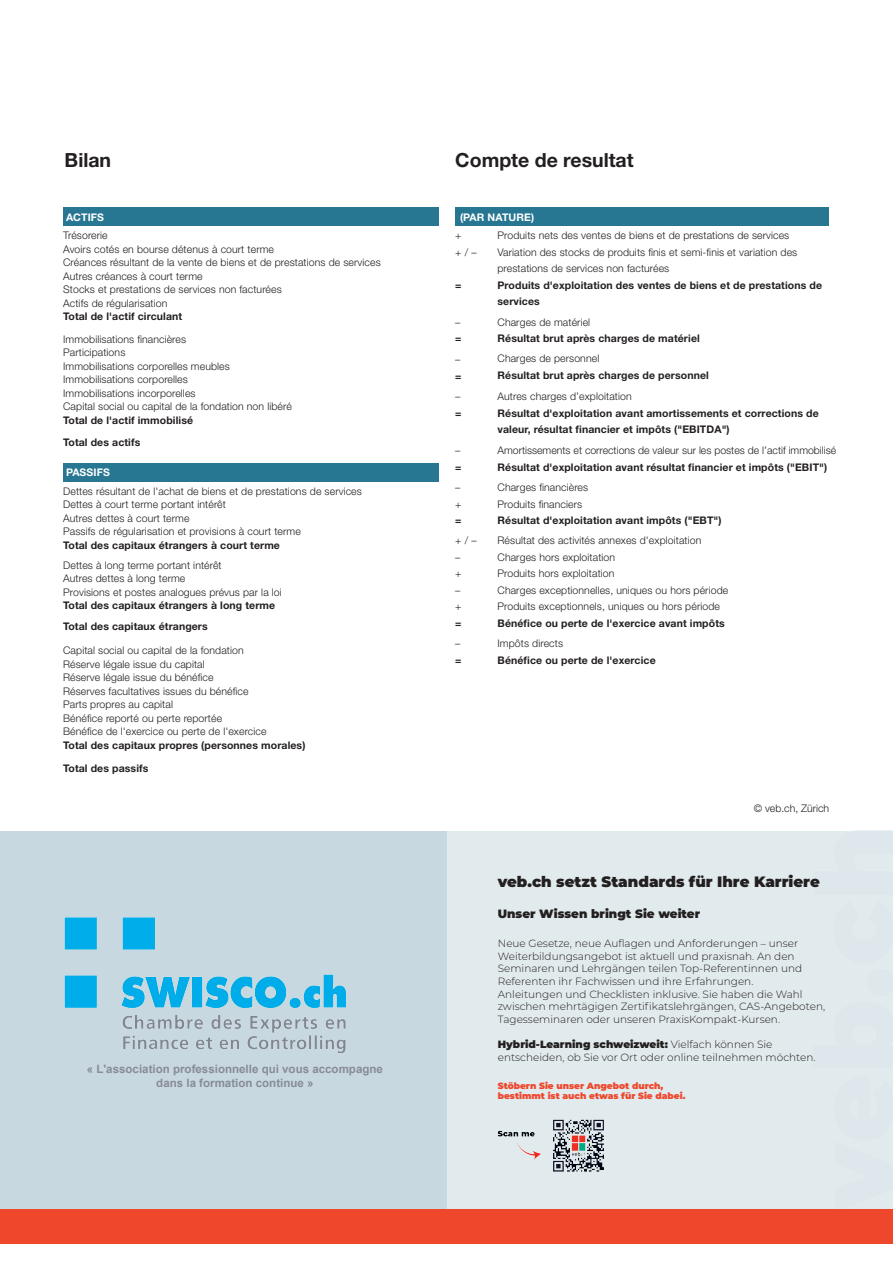
<style>
.page{position:relative;width:893px;height:1263px;background:#fff}
.page>*{position:absolute;margin:0;border:0;box-sizing:border-box;transform-origin:0 0}
.t1{font:700 19.5px "Helvetica Neue LT Std";color:#231f20}
.t2{font:900 15px "Montserrat";color:#231f20}
.t3{font:900 12px "Montserrat";color:#231f20}
.t4{font:700 11.55px/13.8px "Arial";color:#878c97;text-align:center}
.t5{font:300 10.5px/13.5px "Helvetica Neue LT Std";letter-spacing:.01em;color:#231f20}
.t6{font:700 10.5px/16.5px "Helvetica Neue LT Std";letter-spacing:.01em;color:#231f20}
.t7{font:300 10.5px/12.6px "Montserrat";color:#231f20}
.t8{font:700 10.5px "Helvetica Neue LT Std";letter-spacing:.01em;color:#fff}
.t9{font:900 9px/10.8px "Montserrat";color:#ef472c}
.s1{font-stretch:condensed}
.s2{font-weight:900}
</style>
<div class="page">
<div style="left:446px;top:831px;width:447px;height:386px;background:#e1eaec"></div>
<div style="left:0;top:831px;width:446px;height:386px;background:#c8d8e0"></div>
<div style="left:0;top:1209px;width:893px;height:35px;background:#ef472c"></div>
<img style="left:64px;top:917px;width:282px;height:136px">
<img style="left:497px;top:1119px;width:107px;height:53px">
<div style="left:63px;top:208px;width:375px;height:18px;background:#277692"></div>
<div style="left:63px;top:463px;width:375px;height:18px;background:#277692"></div>
<div style="left:455px;top:208px;width:374px;height:18px;background:#277692"></div>
<h1 class="t1" style="left:65px;top:148px;width:48px">Bilan</h1>
<h1 class="t1" style="left:455px;top:148px;width:180px">Compte de resultat</h1>
<p class="t8" style="left:66px;top:210px;width:40px">ACTIFS</p>
<p class="t5" style="left:63px;top:229px;width:319px">Trésorerie<br>Avoirs cotés en bourse détenus à court terme<br>Créances résultant de la vente de biens et de prestations de services Autres créances à court terme<br>Stocks et prestations de services non facturées<br>Actifs de régularisation</p>
<p class="t6" style="left:63px;top:308px;width:121px">Total de l'actif circulant</p>
<p class="t5" style="left:63px;top:332px;width:230px">Immobilisations financières<br>Participations<br>Immobilisations corporelles meubles Immobilisations corporelles<br>Immobilisations incorporelles<br>Capital social ou capital de la fondation non libéré</p>
<p class="t6" style="left:63px;top:411px;width:131px">Total de l'actif immobilisé</p>
<p class="t6" style="left:63px;top:434px;width:79px">Total des actifs</p>
<p class="t8" style="left:66px;top:466px;width:45px">PASSIFS</p>
<p class="t5" style="left:63px;top:484px;width:300px">Dettes résultant de l'achat de biens et de prestations de services Dettes à court terme portant intérêt<br>Autres dettes à court terme<br>Passifs de régularisation et provisions à court terme</p>
<p class="t6" style="left:63px;top:536px;width:218px">Total des capitaux étrangers à court terme</p>
<p class="t5" style="left:63px;top:558px;width:220px">Dettes à long terme portant intérêt<br>Autres dettes à long terme<br>Provisions et postes analogues prévus par la loi</p>
<p class="t6" style="left:63px;top:597px;width:214px">Total des capitaux étrangers à long terme</p>
<p class="t5" style="left:63px;top:643px;width:205px">Capital social ou capital de la fondation Réserve légale issue du capital<br>Réserve légale issue du bénéfice<br>Réserves facultatives issues du bénéfice Parts propres au capital<br>Bénéfice reporté ou perte reportée<br>Bénéfice de l'exercice ou perte de l'exercice</p>
<p class="t6" style="left:63px;top:736px;width:244px">Total des capitaux propres (personnes morales)</p>
<p class="t6" style="left:63px;top:617px;width:146px">Total des capitaux étrangers</p>
<p class="t6" style="left:63px;top:759px;width:87px">Total des passifs</p>
<p class="t4" style="left:87px;top:1062px;width:298px">« L'association professionnelle qui vous accompagne dans la formation continue »</p>
<p class="t8" style="left:460px;top:210px;width:76px">(PAR NATURE)</p>
<p class="t5" style="left:497px;top:227px;width:301px;line-height:16.5px">Produits nets des ventes de biens et de prestations de services<br>Variation des stocks de produits finis et semi-finis et variation des prestations de services non facturées</p>
<p class="t6" style="left:497px;top:277px;width:326px">Produits d'exploitation des ventes de biens et de prestations de services</p>
<p class="t5" style="left:455px;top:227px;width:23px;line-height:16.5px">+<br>+ / –</p>
<p class="t6" style="left:455px;top:277px;width:8px">=</p>
<p class="t5" style="left:455px;top:315px;width:7px">–</p>
<p class="t6" style="left:455px;top:330px;width:8px">=</p>
<p class="t5" style="left:497px;top:315px;width:94px">Charges de matériel</p>
<p class="t6" style="left:497px;top:330px;width:204px">Résultat brut après charges de matériel</p>
<p class="t5" style="left:455px;top:353px;width:7px">–</p>
<p class="t6" style="left:455px;top:367px;width:8px">=</p>
<p class="t5" style="left:497px;top:352px;width:103px">Charges de personnel</p>
<p class="t6" style="left:497px;top:367px;width:213px">Résultat brut après charges de personnel</p>
<p class="t5" style="left:455px;top:389px;width:7px">–</p>
<p class="t6" style="left:455px;top:404px;width:8px">=</p>
<p class="t5" style="left:497px;top:389px;width:136px">Autres charges d’exploitation</p>
<p class="t6" style="left:497px;top:404px;width:323px">Résultat d'exploitation avant amortissements et corrections de valeur, résultat financier et impôts ("EBITDA")</p>
<p class="t5" style="left:455px;top:444px;width:7px">–</p>
<p class="t6" style="left:455px;top:459px;width:8px">=</p>
<p class="t5" style="left:497px;top:444px;width:340px">Amortissements et corrections de valeur sur les postes de l’actif immobilisé</p>
<p class="t6" style="left:497px;top:459px;width:331px">Résultat d'exploitation avant résultat financier et impôts ("EBIT")</p>
<p class="t5" style="left:455px;top:479px;width:8px;line-height:16.5px">– +</p>
<p class="t6" style="left:455px;top:512px;width:8px">=</p>
<p class="t5" style="left:497px;top:479px;width:92px;line-height:16.5px">Charges financières<br>Produits financiers</p>
<p class="t6" style="left:497px;top:512px;width:226px">Résultat d'exploitation avant impôts ("EBT")</p>
<p class="t5" style="left:455px;top:532px;width:23px;line-height:16.5px">+ / – –<br>+<br>–<br>+</p>
<p class="t6" style="left:455px;top:615px;width:8px">=</p>
<p class="t5" style="left:497px;top:532px;width:232px;line-height:16.5px">Résultat des activités annexes d'exploitation Charges hors exploitation<br>Produits hors exploitation<br>Charges exceptionnelles, uniques ou hors période Produits exceptionnels, uniques ou hors période</p>
<p class="t6" style="left:497px;top:615px;width:229px">Bénéfice ou perte de l'exercice avant impôts</p>
<p class="t5" style="left:455px;top:636px;width:7px">–</p>
<p class="t6" style="left:455px;top:651px;width:8px">=</p>
<p class="t5" style="left:497px;top:636px;width:67px">Impôts directs</p>
<p class="t6" style="left:497px;top:651px;width:160px">Bénéfice ou perte de l'exercice</p>
<p class="t5" style="left:754px;top:801px;width:77px"><span class="s1">©</span> veb.ch, Zürich</p>
<h2 class="t2" style="left:498px;top:870px;width:324px">veb.ch setzt Standards für Ihre Karriere</h2>
<p class="t3" style="left:498px;top:904px;width:204px">Unser Wissen bringt Sie weiter</p>
<p class="t7" style="left:498px;top:937px;width:329px">Neue Gesetze, neue Auflagen und Anforderungen – unser Weiterbildungsangebot ist aktuell und praxisnah. An den Seminaren und Lehrgängen teilen Top-Referentinnen und Referenten ihr Fachwissen und ihre Erfahrungen.<br>Anleitungen und Checklisten inklusive. Sie haben die Wahl zwischen mehrtägigen Zertifikatslehrgängen, CAS-Angeboten, Tagesseminaren oder unseren PraxisKompakt-Kursen.</p>
<p class="t7" style="left:498px;top:1037px;width:319px"><span class="s2">Hybrid-Learning schweizweit:</span> Vielfach können Sie entscheiden, ob Sie vor Ort oder online teilnehmen möchten.</p>
<p class="t9" style="left:498px;top:1079px;width:189px">Stöbern Sie unser Angebot durch, bestimmt ist auch etwas für Sie dabei.</p>
</div>
